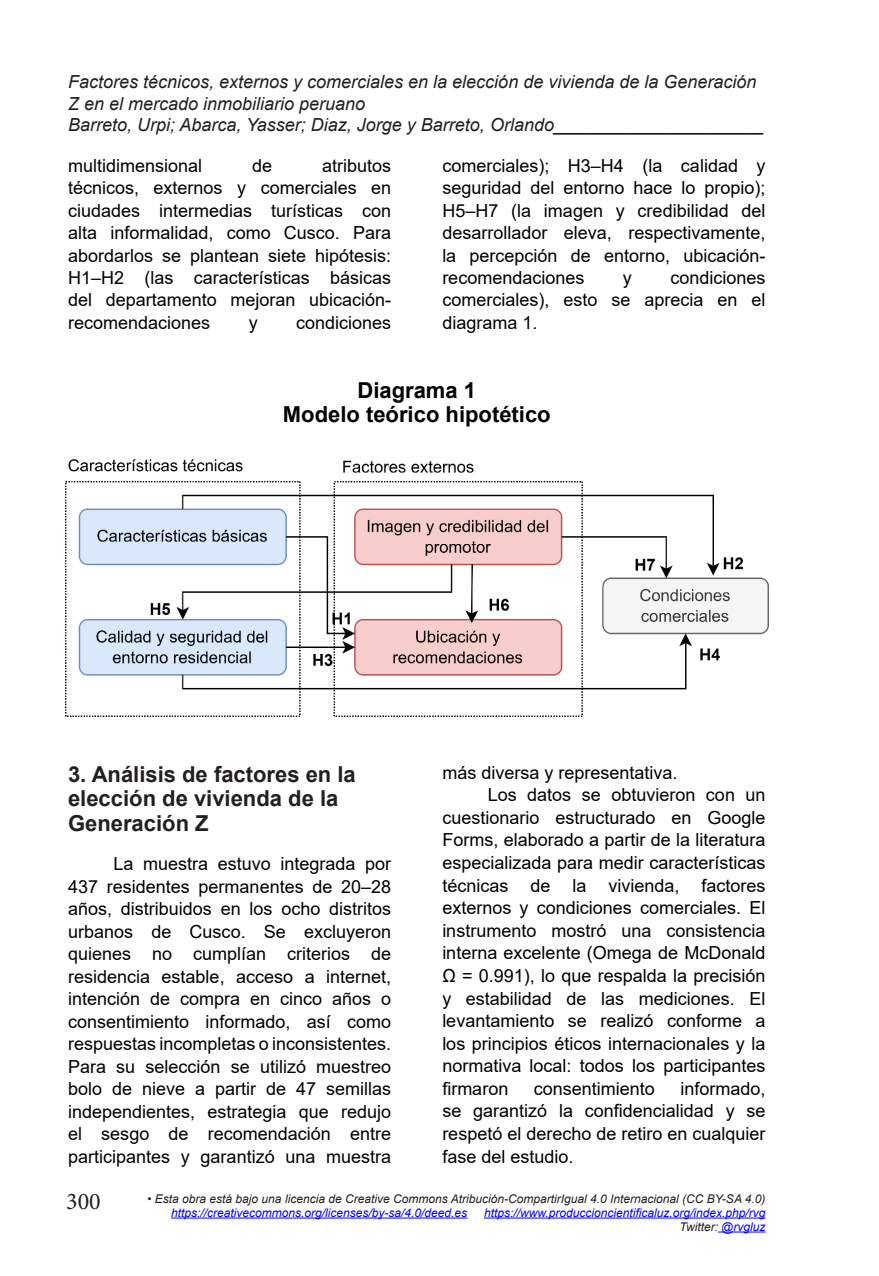
<style>
.page{position:relative;width:879px;height:1276px;background:#fff}
.page>*{position:absolute;margin:0;border:0;box-sizing:border-box;transform-origin:0 0}
.t1{font:24px "Minion Pro";color:#231f20}
.TITULO_1{font:700 22px/24.4px "Arial";color:#231f20}
.TITULOS_GRAFICOS_Y_T{font:700 22px "Arial";color:#000}
.PARRAFOS_TEXTO{font:18px/22.4px "Arial";color:#000;text-align:justify}
.t2{font:italic 18px/21.6px "Arial";color:#231f20}
.t3{font:italic 12px/14px "Arial";color:#00f;text-align:right}
.t4{font:italic 12px "Arial";color:#231f20}
.s1{color:#231f20}
</style>
<div class="page">
<hr style="left:171px;top:1217px;width:296px;height:1px;background:#00f">
<hr style="left:484px;top:1217px;width:281px;height:1px;background:#00f">
<hr style="left:718px;top:1231px;width:47px;height:1px;background:#00f">
<img style="left:65px;top:459px;width:703px;height:257px">
<p class="t2" style="left:68px;top:71px;width:698px">Factores técnicos, externos y comerciales en la elección de vivienda de la Generación<br>Z en el mercado inmobiliario peruano<br>Barreto, Urpi; Abarca, Yasser; Diaz, Jorge y Barreto, Orlando_____________________</p>
<p class="PARRAFOS_TEXTO" style="left:68px;top:154px;width:325px;text-indent:254px">atributos técnicos, externos y comerciales en ciudades intermedias turísticas con alta informalidad, como Cusco. Para abordarlos se plantean siete hipótesis:<br>H1–H2 (las características básicas del departamento mejoran ubicación&shy;recomendaciones</p>
<p class="PARRAFOS_TEXTO" style="left:68px;top:154px;width:136px">multidimensional</p>
<p class="PARRAFOS_TEXTO" style="left:252px;top:154px;width:22px">de</p>
<p class="PARRAFOS_TEXTO" style="left:249px;top:311px;width:10px">y</p>
<p class="PARRAFOS_TEXTO" style="left:296px;top:311px;width:97px">condiciones</p>
<p class="PARRAFOS_TEXTO" style="left:442px;top:154px;width:325px">comerciales); H3–H4 (la calidad y seguridad del entorno hace lo propio); H5–H7 (la imagen y credibilidad del desarrollador eleva, respectivamente, la percepción de entorno, ubicación&shy;recomendaciones</p>
<p class="PARRAFOS_TEXTO" style="left:442px;top:266px;width:325px;text-indent:228px">condiciones comerciales), esto se aprecia en el diagrama 1.</p>
<p class="PARRAFOS_TEXTO" style="left:623px;top:266px;width:10px">y</p>
<p class="TITULOS_GRAFICOS_Y_T" style="left:357px;top:375px;width:120px">Diagrama 1</p>
<p class="TITULOS_GRAFICOS_Y_T" style="left:283px;top:399px;width:269px">Modelo teórico hipotético</p>
<p class="TITULO_1" style="left:68px;top:762px;width:289px">3. Análisis de factores en la elección de vivienda de la<br>Generación Z</p>
<p class="PARRAFOS_TEXTO" style="left:68px;top:852px;width:325px;text-indent:45px">La muestra estuvo integrada por 437 residentes permanentes de 20–28 años, distribuidos en los ocho distritos urbanos de Cusco. Se excluyeron quienes no cumplían criterios de residencia estable, acceso a internet, intención de compra en cinco años o consentimiento informado, así como respuestas incompletas o inconsistentes.<br>Para su selección se utilizó muestreo bolo de nieve a partir de 47 semillas independientes, estrategia que redujo el sesgo de recomendación entre participantes y garantizó una muestra</p>
<p class="PARRAFOS_TEXTO" style="left:442px;top:761px;width:237px">más diversa y representativa.</p>
<p class="PARRAFOS_TEXTO" style="left:442px;top:783px;width:325px;text-indent:45px">Los datos se obtuvieron con un cuestionario estructurado en Google Forms, elaborado a partir de la literatura especializada para medir características técnicas de la vivienda, factores externos y condiciones comerciales. El instrumento mostró una consistencia interna excelente (Omega de McDonald Ω = 0.991), lo que respalda la precisión y estabilidad de las mediciones. El levantamiento se realizó conforme a los principios éticos internacionales y la normativa local: todos los participantes firmaron</p>
<p class="PARRAFOS_TEXTO" style="left:442px;top:1077px;width:325px;text-indent:238px">informado, se garantizó la confidencialidad y se respetó el derecho de retiro en cualquier fase del estudio.</p>
<p class="PARRAFOS_TEXTO" style="left:534px;top:1077px;width:123px">consentimiento</p>
<h1 class="t1" style="left:66px;top:1185px;width:36px">300</h1>
<p class="t4" style="left:147px;top:1190px;width:620px">• Esta obra está bajo una licencia de Creative Commons Atribución-CompartirIgual 4.0 Internacional (CC BY-SA 4.0)</p>
<p class="t3" style="left:171px;top:1205px;width:298px">https://creativecommons.org/licenses/by-sa/4.0/deed.es</p>
<p class="t3" style="left:484px;top:1205px;width:283px">https://www.produccioncientificaluz.org/index.php/rvg<br><span class="s1">Twitter:</span> @rvgluz</p>
</div>
